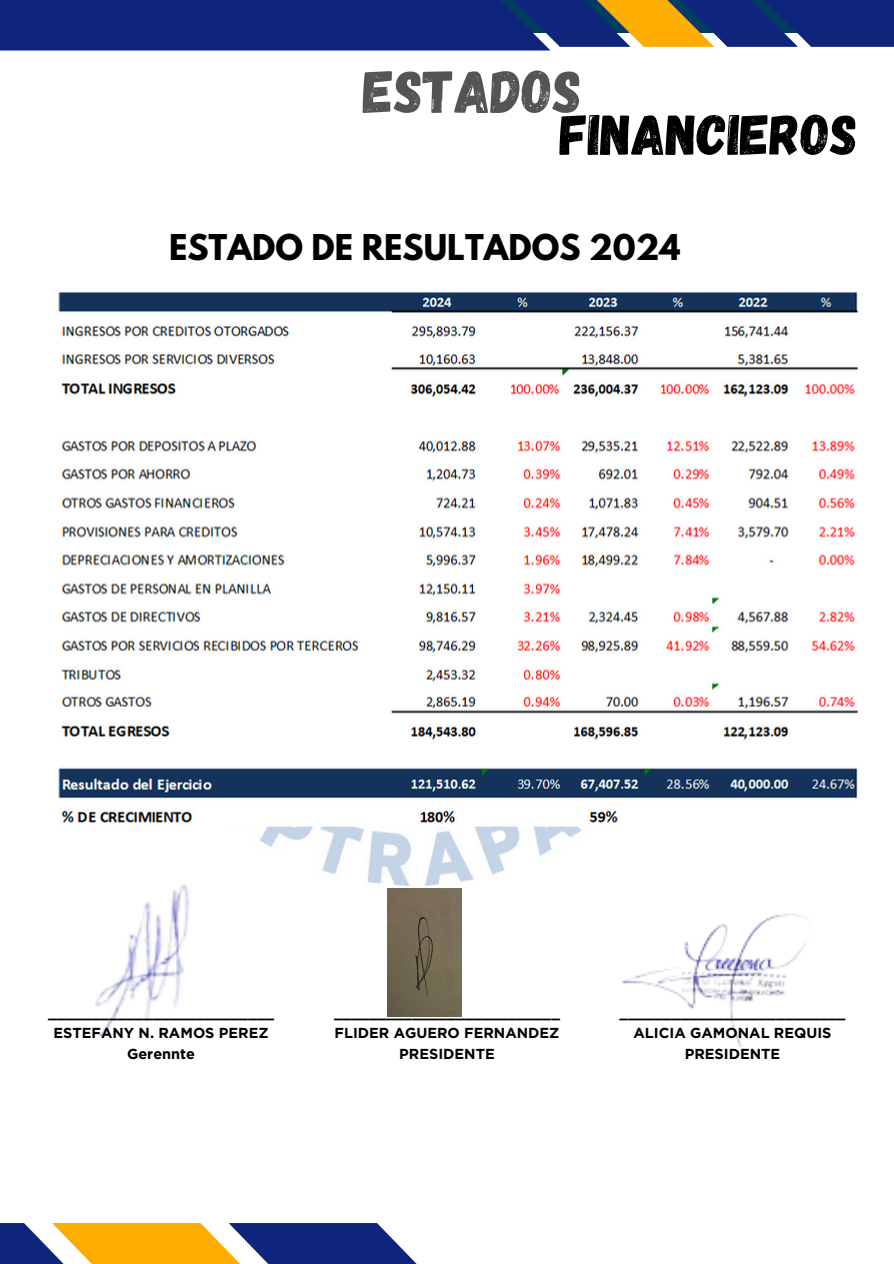
<style>
.page{position:relative;width:894px;height:1264px;background:#fff}
.page>*{position:absolute;margin:0;border:0;box-sizing:border-box;transform-origin:0 0}
.t1{font:60px "Gagalin";color:#545454}
.t2{font:57px "Gagalin";color:#000}
.t3{font:700 31.5px "League Spartan";color:#000}
.t4{font:700 14.4px/20.2px "Gotham";color:#000;text-align:center}
</style>
<div class="page">
<img style="left:259px;top:826px;width:323px;height:84px">
<div style="left:740px;top:0;width:153px;height:47px;background:#0e257b"></div>
<svg style="left:714px;top:0;width:83px;height:47px"></svg>
<div style="left:489px;top:0;width:141px;height:47px;background:#0e257b"></div>
<svg style="left:573px;top:0;width:141px;height:47px"></svg>
<div style="left:0;top:0;width:550px;height:51px;background:#0e257b"></div>
<svg style="left:0;top:1223px;width:52px;height:40px;fill:#0e257b"></svg>
<svg style="left:52px;top:1223px;width:176px;height:40px;fill:#ffac00"></svg>
<svg style="left:228px;top:1223px;width:188px;height:40px;fill:#0e257b"></svg>
<img style="left:95px;top:884px;width:94px;height:151px">
<img style="left:621px;top:913px;width:188px;height:133px">
<img style="left:58px;top:292px;width:799px;height:531px">
<img style="left:387px;top:888px;width:74px;height:128px">
<h1 class="t1" style="left:363px;top:53px;width:220px">ESTADOS</h1>
<h1 class="t2" style="left:560px;top:98px;width:299px">FINANCIEROS</h1>
<h2 class="t3" style="left:169px;top:231px;width:512px">ESTADO DE RESULTADOS 2024</h2>
<p class="t4" style="left:48px;top:1002px;width:227px">__________________________</p>
<p class="t4" style="left:53px;top:1023px;width:217px">ESTEFANY N. RAMOS PEREZ</p>
<p class="t4" style="left:127px;top:1043px;width:70px">Gerennte</p>
<p class="t4" style="left:334px;top:1002px;width:227px">__________________________<br>FLIDER AGUERO FERNANDEZ<br>PRESIDENTE</p>
<p class="t4" style="left:619px;top:1002px;width:227px">__________________________<br>ALICIA GAMONAL REQUIS<br>PRESIDENTE</p>
</div>
